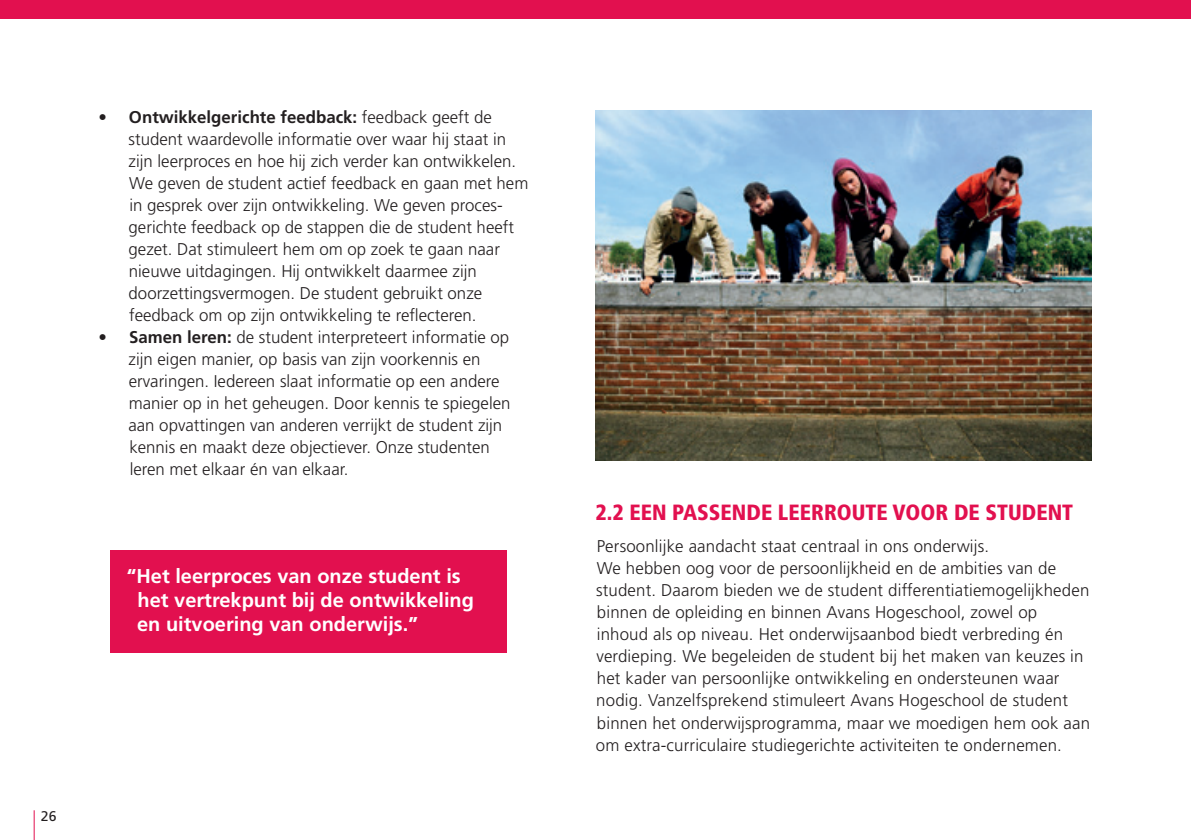
<style>
.page{position:relative;width:1191px;height:840px;background:#fff}
.page>*{position:absolute;margin:0;border:0;box-sizing:border-box;transform-origin:0 0}
.TussenKop_Rood{font:900 condensed 22px "Frutiger";color:#e2104f}
.Quotes{font:700 20px/24px "Frutiger";color:#fff}
.BodyCopy{font:300 17px/22px "Frutiger";color:#231f20}
.t1{font:14px "Frutiger";color:#231f20}
.s1{font-weight:700}
</style>
<div class="page">
<div style="left:110px;top:550px;width:397px;height:103px;background:#e2104f"></div>
<img style="left:595px;top:110px;width:496px;height:350px">
<div style="left:0;top:0;width:1191px;height:19px;background:#e2104f"></div>
<hr style="left:34px;top:809px;width:1px;height:30px;background:#e2104f">
<p class="BodyCopy" style="left:129px;top:106px;width:401px;text-indent:-30px"><span class="s1">• Ontwikkelgerichte feedback:</span> feedback geeft de student waardevolle informatie over waar hij staat in zijn leerproces en hoe hij zich verder kan ontwikkelen.<br>We geven de student actief feedback en gaan met hem in gesprek over zijn ontwikkeling. We geven proces&shy;gerichte feedback op de stappen die de student heeft gezet. Dat stimuleert hem om op zoek te gaan naar nieuwe uitdagingen. Hij ontwikkelt daarmee zijn doorzettingsvermogen. De student gebruikt onze feedback om op zijn ontwikkeling te reflecteren.</p>
<p class="BodyCopy" style="left:128px;top:326px;width:383px;text-indent:-30px"><span class="s1">• Samen leren:</span> de student interpreteert informatie op zijn eigen manier, op basis van zijn voorkennis en ervaringen. Iedereen slaat informatie op een andere manier op in het geheugen. Door kennis te spiegelen aan opvattingen van anderen verrijkt de student zijn kennis en maakt deze objectiever. Onze studenten leren met elkaar én van elkaar.</p>
<p class="Quotes" style="left:137px;top:563px;width:338px;text-indent:-10px">“Het leerproces van onze student is het vertrekpunt bij de ontwikkeling en uitvoering van onderwijs.”</p>
<p class="t1" style="left:41px;top:807px;width:17px">26</p>
<p class="TussenKop_Rood" style="left:595px;top:498px;width:479px">2.2 EEN PASSENDE LEERROUTE VOOR DE STUDENT</p>
<p class="BodyCopy" style="left:596px;top:535px;width:496px">Persoonlijke aandacht staat centraal in ons onderwijs.<br>We hebben oog voor de persoonlijkheid en de ambities van de student. Daarom bieden we de student differentiatiemogelijkheden binnen de opleiding en binnen Avans Hogeschool, zowel op inhoud als op niveau. Het onderwijsaanbod biedt verbreding én verdieping. We begeleiden de student bij het maken van keuzes in het kader van persoonlijke ontwikkeling en ondersteunen waar nodig. Vanzelfsprekend stimuleert Avans Hogeschool de student binnen het onderwijsprogramma, maar we moedigen hem ook aan om extra-curriculaire studiegerichte activiteiten te ondernemen.</p>
</div>
